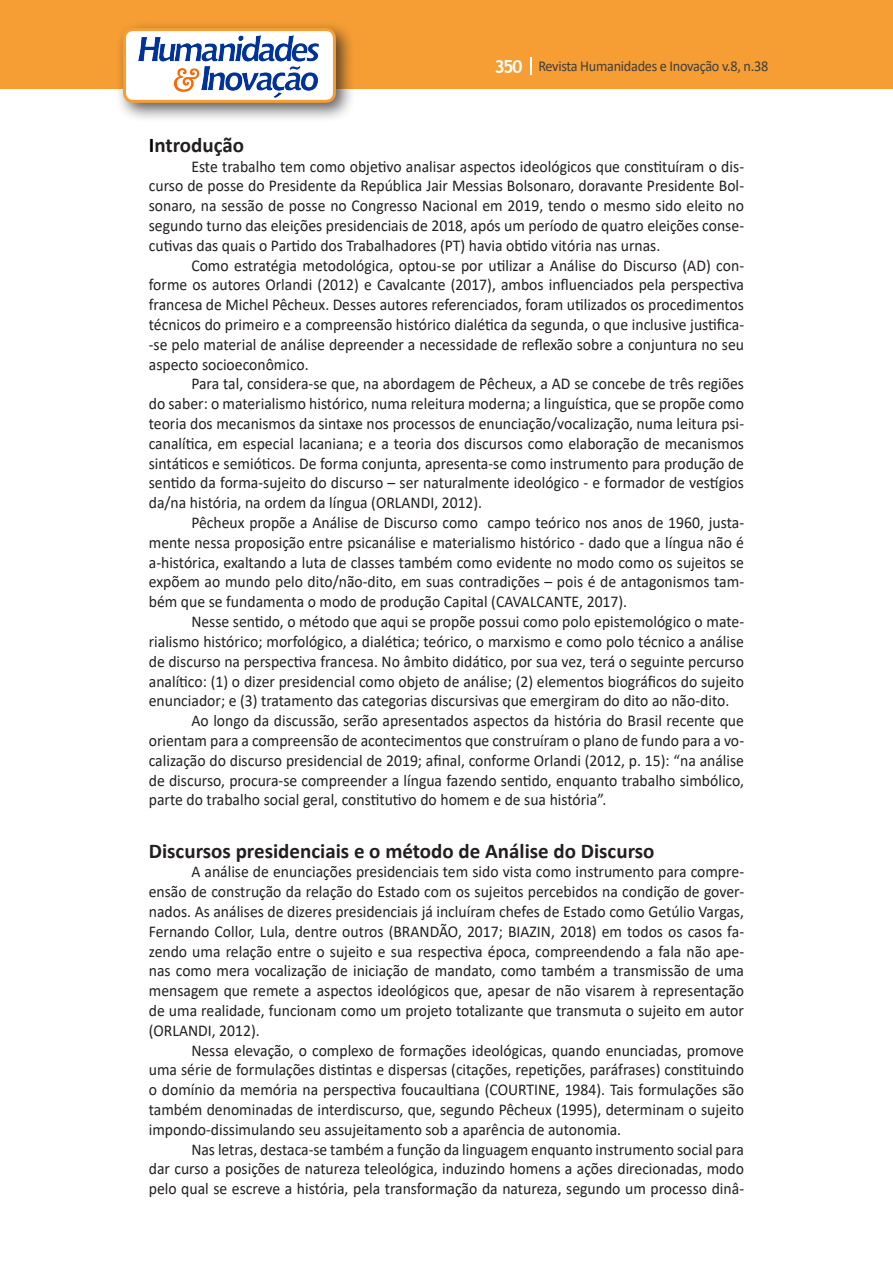
<style>
.page{position:relative;width:893px;height:1263px;background:#fff}
.page>*{position:absolute;margin:0;border:0;box-sizing:border-box;transform-origin:0 0}
.Titulo_2{font:700 21px "Calibri";color:#231f20}
.Texto{font:16.5px/19.8px "Calibri";color:#231f20;text-align:justify;scale:.95 1}
.t1{font:15px "Calibri";letter-spacing:-.02em;color:#3e3e3f;scale:.95 1}
.s1{font-family:"Trebuchet MS";font-weight:700;font-size:18px;color:#fff}
.s2{color:#000}
</style>
<div class="page">
<div style="left:0;top:0;width:893px;height:88px;background:#f69e34"></div>
<svg style="left:530px;top:57px;width:2px;height:18px"></svg>
<div style="left:115px;top:20px;width:241px;height:103px;background:#231f20;opacity:.75"></div>
<div style="left:125px;top:30px;width:209px;height:71px;background:#fff;border-radius:9px"></div>
<img style="left:138px;top:35px;width:181px;height:62px">
<div style="left:123px;top:28px;width:213px;height:75px;border:3px solid #f69e34;border-radius:9px"></div>
<p class="t1" style="left:495px;top:56px;width:290px"><span class="s1">350</span> Revista Humanidades e Inovação v.8, n.38</p>
<p class="Titulo_2" style="left:149px;top:130px;width:97px"><span class="s2">I</span>ntrodução</p>
<p class="Texto" style="left:149px;top:156px;width:628px;text-indent:43px">Este trabalho tem como objetivo analisar aspectos ideológicos que constituíram o dis&shy;curso de posse do Presidente da República Jair Messias Bolsonaro, doravante Presidente Bol&shy;sonaro, na sessão de posse no Congresso Nacional em 2019, tendo o mesmo sido eleito no segundo turno das eleições presidenciais de 2018, após um período de quatro eleições conse&shy;cutivas das quais o Partido dos Trabalhadores (PT) havia obtido vitória nas urnas.</p>
<p class="Texto" style="left:149px;top:255px;width:628px;text-indent:43px">Como estratégia metodológica, optou-se por utilizar a Análise do Discurso (AD) con&shy;forme os autores Orlandi (2012) e Cavalcante (2017), ambos influenciados pela perspectiva francesa de Michel Pêcheux. Desses autores referenciados, foram utilizados os procedimentos técnicos do primeiro e a compreensão histórico dialética da segunda, o que inclusive justifica--se pelo material de análise depreender a necessidade de reflexão sobre a conjuntura no seu aspecto socioeconômico.</p>
<p class="Texto" style="left:149px;top:374px;width:628px;text-indent:43px">Para tal, considera-se que, na abordagem de Pêcheux, a AD se concebe de três regiões do saber: o materialismo histórico, numa releitura moderna; a linguística, que se propõe como teoria dos mecanismos da sintaxe nos processos de enunciação/vocalização, numa leitura psi&shy;canalítica, em especial lacaniana; e a teoria dos discursos como elaboração de mecanismos sintáticos e semióticos. De forma conjunta, apresenta-se como instrumento para produção de sentido da forma-sujeito do discurso – ser naturalmente ideológico - e formador de vestígios da/na história, na ordem da língua (ORLANDI, 2012).</p>
<p class="Texto" style="left:149px;top:512px;width:628px;text-indent:43px">Pêcheux propõe a Análise de Discurso como campo teórico nos anos de 1960, justa&shy;mente nessa proposição entre psicanálise e materialismo histórico - dado que a língua não é a-histórica, exaltando a luta de classes também como evidente no modo como os sujeitos se expõem ao mundo pelo dito/não-dito, em suas contradições – pois é de antagonismos tam&shy;bém que se fundamenta o modo de produção Capital (CAVALCANTE, 2017).</p>
<p class="Texto" style="left:149px;top:611px;width:628px;text-indent:43px">Nesse sentido, o método que aqui se propõe possui como polo epistemológico o mate&shy;rialismo histórico; morfológico, a dialética; teórico, o marxismo e como polo técnico a análise de discurso na perspectiva francesa. No âmbito didático, por sua vez, terá o seguinte percurso analítico: (1) o dizer presidencial como objeto de análise; (2) elementos biográficos do sujeito enunciador; e (3) tratamento das categorias discursivas que emergiram do dito ao não-dito.</p>
<p class="Texto" style="left:149px;top:710px;width:628px;text-indent:43px">Ao longo da discussão, serão apresentados aspectos da história do Brasil recente que orientam para a compreensão de acontecimentos que construíram o plano de fundo para a vo&shy;calização do discurso presidencial de 2019; afinal, conforme Orlandi (2012, p. 15): “na análise de discurso, procura-se compreender a língua fazendo sentido, enquanto trabalho simbólico, parte do trabalho social geral, constitutivo do homem e de sua história”.</p>
<p class="Titulo_2" style="left:149px;top:836px;width:507px">Discursos presidenciais e o método de Análise do Discurso</p>
<p class="Texto" style="left:149px;top:861px;width:628px;text-indent:43px">A análise de enunciações presidenciais tem sido vista como instrumento para compre&shy;ensão de construção da relação do Estado com os sujeitos percebidos na condição de gover&shy;nados. As análises de dizeres presidenciais já incluíram chefes de Estado como Getúlio Vargas, Fernando Collor, Lula, dentre outros (BRANDÃO, 2017; BIAZIN, 2018) em todos os casos fa&shy;zendo uma relação entre o sujeito e sua respectiva época, compreendendo a fala não ape&shy;nas como mera vocalização de iniciação de mandato, como também a transmissão de uma mensagem que remete a aspectos ideológicos que, apesar de não visarem à representação de uma realidade, funcionam como um projeto totalizante que transmuta o sujeito em autor (ORLANDI, 2012).</p>
<p class="Texto" style="left:149px;top:1040px;width:628px;text-indent:43px">Nessa elevação, o complexo de formações ideológicas, quando enunciadas, promove uma série de formulações distintas e dispersas (citações, repetições, paráfrases) constituindo o domínio da memória na perspectiva foucaultiana (COURTINE, 1984). Tais formulações são também denominadas de interdiscurso, que, segundo Pêcheux (1995), determinam o sujeito impondo-dissimulando seu assujeitamento sob a aparência de autonomia.</p>
<p class="Texto" style="left:149px;top:1139px;width:628px;text-indent:43px">Nas letras, destaca-se também a função da linguagem enquanto instrumento social para dar curso a posições de natureza teleológica, induzindo homens a ações direcionadas, modo pelo qual se escreve a história, pela transformação da natureza, segundo um processo dinâ-</p>
</div>
